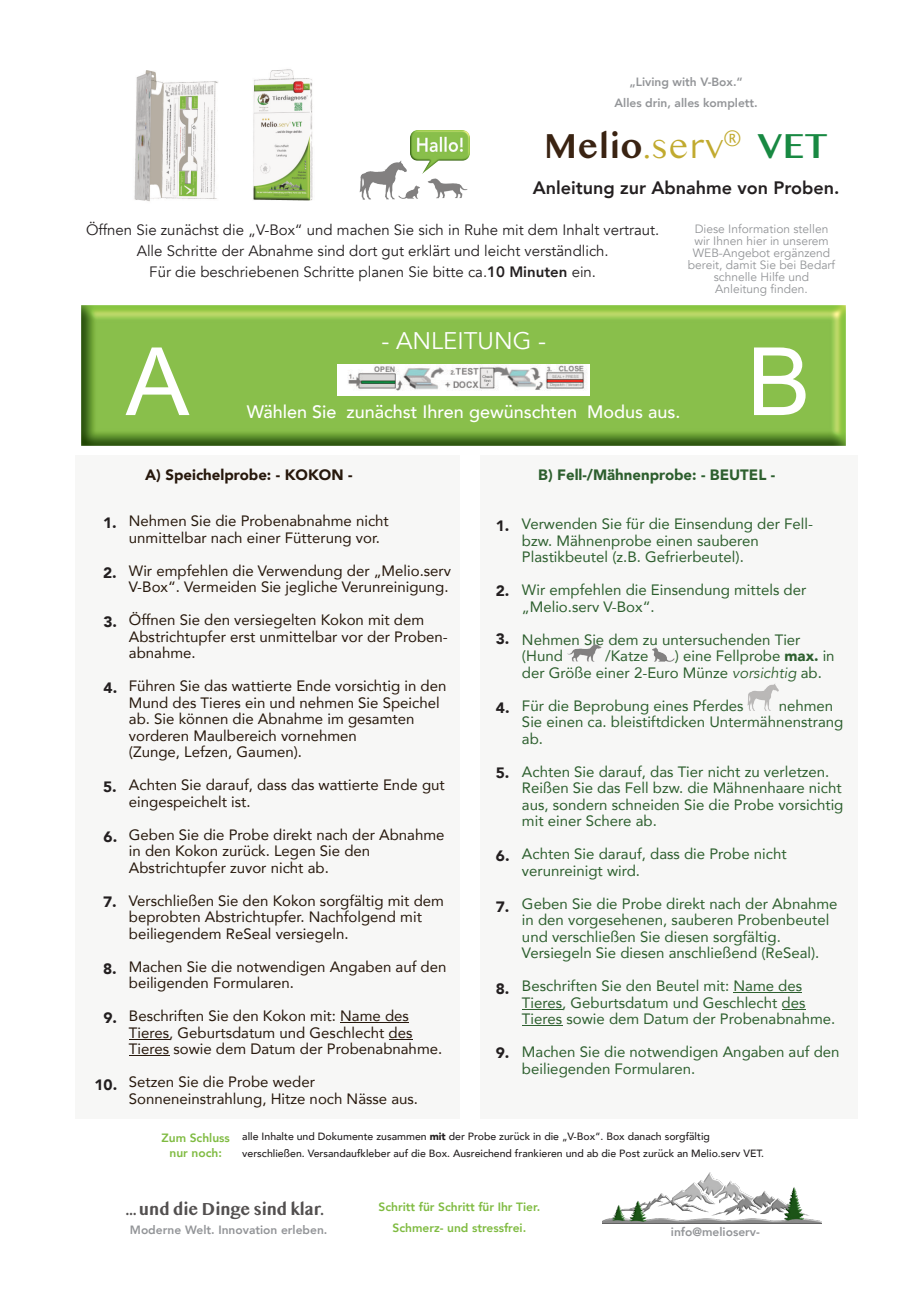
<style>
.page{position:relative;width:919px;height:1289px;background:#fff}
.page>*{position:absolute;margin:0;border:0;box-sizing:border-box;transform-origin:0 0}
.t1{font:94.35px "Arial";color:#fff}
.t2{font:700 36px "Kannada MN";color:#3a2312}
.t3{font:24px "Avenir";color:#fff}
.t4{font:500 18px "Avenir";color:#fff}
.t5{font:800 18px "Avenir";color:#231f20}
.t6{font:700 15.9px "Bangla MN";color:#535050;scale:.93 1}
.t7{font:15px/16.5px "Avenir";color:#27180c}
.t8{font:15px/16.5px "Avenir";color:#2d5f2e}
.t9{font:15px/21px "Avenir";color:#231f20;text-align:center}
.t10{font:900 15px "Avenir";color:#231f20}
.t11{font:900 15px "Avenir";color:#2d5f2e}
.t12{font:900 15px "Avenir";color:#27180c}
.t13{font:12px/12px "Avenir";color:#939598;text-align:center}
.t14{font:800 12px/21px "Avenir";color:#939598;text-align:center}
.t15{font:800 12px/21px "Avenir";color:#7fbb41;text-align:center}
.t16{font:500 10.5px/16.5px "Avenir";color:#231f20}
.s1{font-weight:400;color:#c1aa2f}
.s2{color:#188942}
.s3{font-weight:800}
.s4{font-weight:900}
.s5{font-style:italic}
</style>
<div class="page">
<div style="left:75px;top:454px;width:384px;height:664px;background:#f7f7f6"></div>
<div style="left:480px;top:454px;width:377px;height:664px;background:#f7f7f6"></div>
<img style="left:82px;top:306px;width:763px;height:139px">
<img style="left:337px;top:364px;width:253px;height:31px">
<hr style="left:340px;top:1022px;width:69px;height:1px;background:#27180c">
<hr style="left:129px;top:1039px;width:40px;height:1px;background:#27180c">
<svg style="left:389px;top:1039px;width:23px;height:1px"></svg>
<hr style="left:129px;top:1055px;width:40px;height:1px;background:#27180c">
<hr style="left:733px;top:992px;width:69px;height:1px;background:#2d5f2e">
<hr style="left:522px;top:1009px;width:40px;height:1px;background:#2d5f2e">
<svg style="left:782px;top:1009px;width:23px;height:1px"></svg>
<hr style="left:522px;top:1025px;width:40px;height:1px;background:#2d5f2e">
<img style="left:748px;top:684px;width:30px;height:26px">
<img style="left:567px;top:644px;width:34px;height:17px">
<img style="left:653px;top:648px;width:22px;height:13px">
<img style="left:134px;top:69px;width:179px;height:133px">
<img style="left:410px;top:130px;width:59px;height:43px">
<img style="left:359px;top:160px;width:47px;height:40px">
<img style="left:398px;top:179px;width:70px;height:20px">
<img style="left:603px;top:1172px;width:218px;height:51px">
<p class="t14" style="left:614px;top:71px;width:145px">„Living with V-Box.“<br>Alles drin, alles komplett.</p>
<h2 class="t2" style="left:544px;top:130px;width:286px">Melio<span class="s1">.serv</span><sup>®</sup> <span class="s2">VET</span></h2>
<p class="t5" style="left:533px;top:176px;width:308px">Anleitung zur Abnahme von Proben.</p>
<p class="t9" style="left:86px;top:220px;width:575px">Öffnen Sie zunächst die „V-Box“ und machen Sie sich in Ruhe mit dem Inhalt vertraut.<br>Alle Schritte der Abnahme sind dort gut erklärt und leicht verständlich.<br>Für die beschriebenen Schritte planen Sie bitte ca.<span class="s3">10 Minuten</span> ein.</p>
<p class="t13" style="left:688px;top:223px;width:149px">Diese Information stellen wir Ihnen hier in unserem<br>WEB-Angebot ergänzend bereit, damit Sie bei Bedarf schnelle Hilfe und<br>Anleitung finden.</p>
<h1 class="t1" style="left:126px;top:346px;width:65px">A</h1>
<h3 class="t3" style="left:381px;top:325px;width:166px">- ANLEITUNG -</h3>
<p class="t4" style="left:247px;top:399px;width:435px">Wählen Sie zunächst Ihren gewünschten Modus aus.</p>
<h1 class="t1" style="left:747px;top:346px;width:65px">B</h1>
<p class="t10" style="left:103px;top:513px;width:15px">1.</p>
<p class="t10" style="left:103px;top:563px;width:15px">2.</p>
<p class="t10" style="left:103px;top:611px;width:15px">3.</p>
<p class="t10" style="left:104px;top:677px;width:15px">4.</p>
<p class="t10" style="left:103px;top:776px;width:15px">5.</p>
<p class="t10" style="left:104px;top:826px;width:15px">6.</p>
<p class="t10" style="left:103px;top:892px;width:15px">7.</p>
<p class="t10" style="left:103px;top:959px;width:15px">8.</p>
<p class="t10" style="left:103px;top:1007px;width:15px">9.</p>
<p class="t10" style="left:94px;top:1075px;width:24px">10.</p>
<p class="t12" style="left:145px;top:464px;width:209px">A) Speichelprobe: - KOKON -</p>
<p class="t7" style="left:129px;top:513px;width:261px">Nehmen Sie die Probenabnahme nicht unmittelbar nach einer Fütterung vor.</p>
<p class="t7" style="left:129px;top:562px;width:324px">Wir empfehlen die Verwendung der „Melio.serv<br>V-Box“. Vermeiden Sie jegliche Verunreinigung.</p>
<p class="t7" style="left:129px;top:612px;width:320px">Öffnen Sie den versiegelten Kokon mit dem<br>Abstrichtupfer erst unmittelbar vor der Proben&shy;abnahme.</p>
<p class="t7" style="left:129px;top:678px;width:319px">Führen Sie das wattierte Ende vorsichtig in den Mund des Tieres ein und nehmen Sie Speichel ab. Sie können die Abnahme im gesamten vorderen Maulbereich vornehmen<br>(Zunge, Lefzen, Gaumen).</p>
<p class="t7" style="left:129px;top:777px;width:317px">Achten Sie darauf, dass das wattierte Ende gut eingespeichelt ist.</p>
<p class="t7" style="left:129px;top:826px;width:317px">Geben Sie die Probe direkt nach der Abnahme in den Kokon zurück. Legen Sie den<br>Abstrichtupfer zuvor nicht ab.</p>
<p class="t7" style="left:129px;top:892px;width:316px">Verschließen Sie den Kokon sorgfältig mit dem beprobten Abstrichtupfer. Nachfolgend mit beiliegendem ReSeal versiegeln.</p>
<p class="t7" style="left:129px;top:958px;width:319px">Machen Sie die notwendigen Angaben auf den beiligenden Formularen.</p>
<p class="t7" style="left:129px;top:1008px;width:315px">Beschriften Sie den Kokon mit: Name des<br>Tieres, Geburtsdatum und Geschlecht des<br>Tieres sowie dem Datum der Probenabnahme.</p>
<p class="t7" style="left:129px;top:1074px;width:291px">Setzen Sie die Probe weder<br>Sonneneinstrahlung, Hitze noch Nässe aus.</p>
<p class="t10" style="left:496px;top:516px;width:15px">1.</p>
<p class="t10" style="left:496px;top:580px;width:15px">2.</p>
<p class="t10" style="left:496px;top:629px;width:15px">3.</p>
<p class="t10" style="left:496px;top:697px;width:15px">4.</p>
<p class="t10" style="left:496px;top:762px;width:15px">5.</p>
<p class="t10" style="left:496px;top:846px;width:15px">6.</p>
<p class="t10" style="left:496px;top:896px;width:15px">7.</p>
<p class="t10" style="left:496px;top:978px;width:15px">8.</p>
<p class="t10" style="left:496px;top:1043px;width:15px">9.</p>
<p class="t11" style="left:538px;top:464px;width:238px">B) Fell-/Mähnenprobe: - BEUTEL -</p>
<p class="t8" style="left:522px;top:516px;width:292px">Verwenden Sie für die Einsendung der Fell&shy;bzw. Mähnenprobe einen sauberen<br>Plastikbeutel (z.B. Gefrierbeutel).</p>
<p class="t8" style="left:522px;top:582px;width:286px">Wir empfehlen die Einsendung mittels der „Melio.serv V-Box“.</p>
<p class="t8" style="left:522px;top:631px;width:280px">Nehmen Sie dem zu untersuchenden Tier (Hund</p>
<p class="t8" style="left:522px;top:648px;width:314px;text-indent:153px">) eine Fellprobe <span class="s4">max.</span> in der Größe einer 2-Euro Münze <span class="s5">vorsichtig</span> ab.</p>
<p class="t8" style="left:522px;top:697px;width:223px">Für die Beprobung eines Pferdes</p>
<p class="t8" style="left:605px;top:648px;width:45px">/Katze</p>
<p class="t8" style="left:522px;top:697px;width:323px;text-indent:257px">nehmen<br>Sie einen ca. bleistiftdicken Untermähnenstrang ab.</p>
<p class="t8" style="left:522px;top:763px;width:323px">Achten Sie darauf, das Tier nicht zu verletzen.<br>Reißen Sie das Fell bzw. die Mähnenhaare nicht aus, sondern schneiden Sie die Probe vorsichtig mit einer Schere ab.</p>
<p class="t8" style="left:522px;top:846px;width:266px">Achten Sie darauf, dass die Probe nicht verunreinigt wird.</p>
<p class="t8" style="left:522px;top:895px;width:317px">Geben Sie die Probe direkt nach der Abnahme in den vorgesehenen, sauberen Probenbeutel und verschließen Sie diesen sorgfältig.<br>Versiegeln Sie diesen anschließend (ReSeal).</p>
<p class="t8" style="left:522px;top:978px;width:315px">Beschriften Sie den Beutel mit: Name des<br>Tieres, Geburtsdatum und Geschlecht des<br>Tieres sowie dem Datum der Probenabnahme.</p>
<p class="t8" style="left:522px;top:1044px;width:319px">Machen Sie die notwendigen Angaben auf den beiliegenden Formularen.</p>
<p class="t15" style="left:161px;top:1129px;width:70px;line-height:15px">Zum Schluss nur noch:</p>
<p class="t16" style="left:242px;top:1128px;width:523px">alle Inhalte und Dokumente zusammen <span class="s4">mit</span> der Probe zurück in die „V-Box“. Box danach sorgfältig verschließen. Versandaufkleber auf die Box. Ausreichend frankieren und ab die Post zurück an Melio.serv VET.</p>
<p class="t6" style="left:126px;top:1201px;width:214px">... und die Dinge sind klar.</p>
<p class="t14" style="left:130px;top:1219px;width:199px">Moderne Welt. Innovation erleben.</p>
<p class="t15" style="left:378px;top:1196px;width:163px">Schritt für Schritt für Ihr Tier.<br>Schmerz- und stressfrei.</p>
<p class="t14" style="left:671px;top:1220px;width:90px">info@melioserv-</p>
</div>
